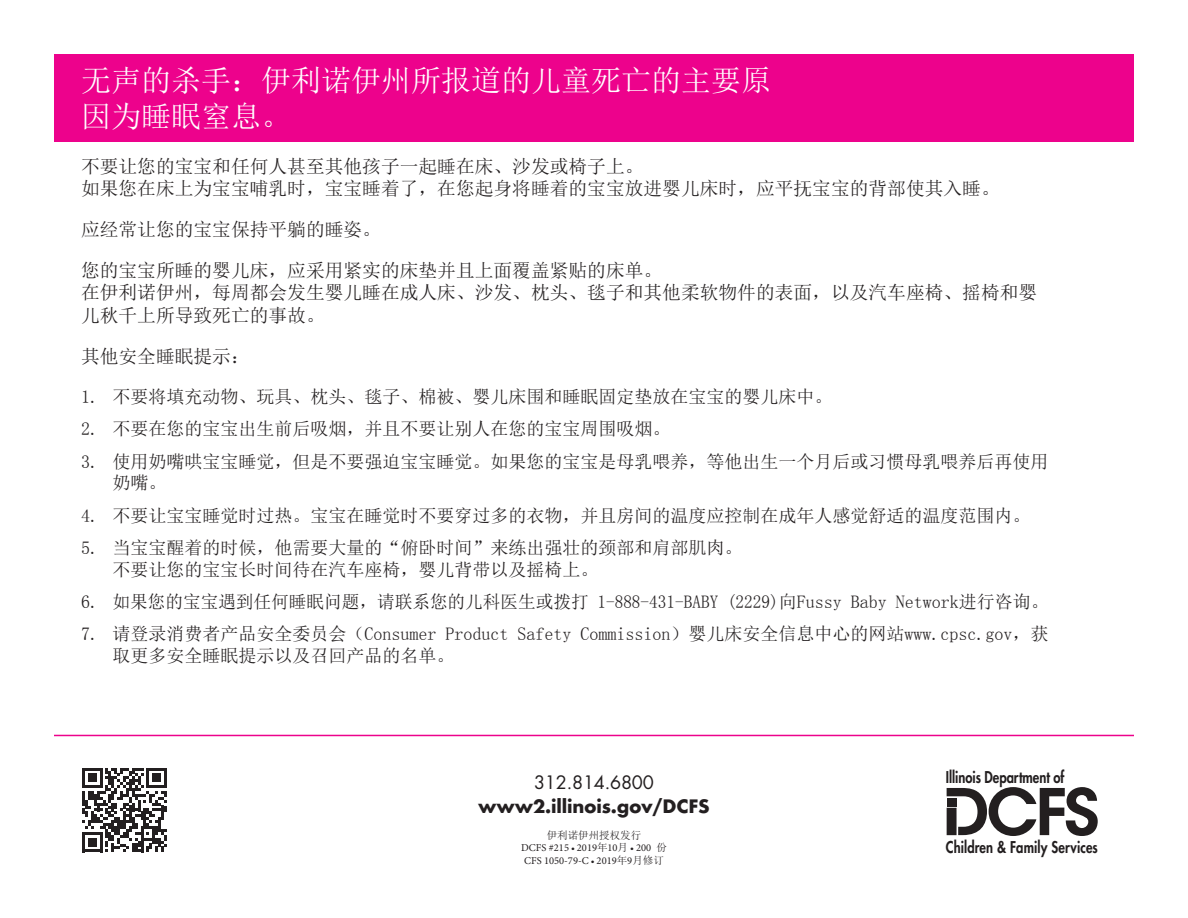
<style>
.page{position:relative;width:1188px;height:918px;background:#fff}
.page>*{position:absolute;margin:0;border:0;box-sizing:border-box;transform-origin:0 0}
.t1{font:30px/36px "Sim Sun";color:#fff}
.t2{font:18.75px/22.5px "Sim Sun";color:#231f20}
.t3{font:18px/21.6px "Sim Sun";color:#231f20}
.t4{font:700 18px "Futura";letter-spacing:-.01em;color:#231f20}
.t5{font:18px "Futura";letter-spacing:-.01em;color:#231f20}
.t6{font:800 15.9px "Futura";letter-spacing:.01em;color:#231f20;scale:.82 1}
.t7{font:10.5px "Minion Pro";color:#231f20}
.t8{font:10.5px "Sim Sun";color:#231f20}
.s1{font-family:"Sim Sun"}
</style>
<div class="page">
<div style="left:54px;top:54px;width:1080px;height:88px;background:#ed028c"></div>
<svg style="left:947px;top:787px;width:151px;height:49px"></svg>
<div style="left:947px;top:798px;width:10px;height:8px;background:#231f20"></div>
<hr style="left:54px;top:735px;width:1080px;height:1px;background:#ed028c">
<svg style="left:82px;top:768px;width:85px;height:84px"></svg>
<p class="t1" style="left:81px;top:62px;width:691px">无声的杀手：伊利诺伊州所报道的儿童死亡的主要原因为睡眠窒息。</p>
<p class="t2" style="left:81px;top:155px;width:920px">不要让您的宝宝和任何人甚至其他孩子一起睡在床、沙发或椅子上。<br>如果您在床上为宝宝哺乳时，宝宝睡着了，在您起身将睡着的宝宝放进婴儿床时，应平抚宝宝的背部使其入睡。</p>
<p class="t2" style="left:81px;top:218px;width:301px">应经常让您的宝宝保持平躺的睡姿。</p>
<p class="t2" style="left:81px;top:259px;width:958px">您的宝宝所睡的婴儿床，应采用紧实的床垫并且上面覆盖紧贴的床单。<br>在伊利诺伊州，每周都会发生婴儿睡在成人床、沙发、枕头、毯子和其他柔软物件的表面，以及汽车座椅、摇椅和婴儿秋千上所导致死亡的事故。</p>
<p class="t2" style="left:81px;top:345px;width:170px">其他安全睡眠提示：</p>
<p class="t3" style="left:81px;top:386px;width:753px">1. 不要将填充动物、玩具、枕头、毯子、棉被、婴儿床围和睡眠固定垫放在宝宝的婴儿床中。</p>
<p class="t3" style="left:81px;top:418px;width:591px">2. 不要在您的宝宝出生前后吸烟，并且不要让别人在您的宝宝周围吸烟。</p>
<p class="t3" style="left:112px;top:450px;width:937px;text-indent:-32px">3. 使用奶嘴哄宝宝睡觉，但是不要强迫宝宝睡觉。如果您的宝宝是母乳喂养，等他出生一个月后或习惯母乳喂养后再使用奶嘴。</p>
<p class="t3" style="left:81px;top:504px;width:951px">4. 不要让宝宝睡觉时过热。宝宝在睡觉时不要穿过多的衣物，并且房间的温度应控制在成年人感觉舒适的温度范围内。</p>
<p class="t3" style="left:112px;top:537px;width:631px;text-indent:-32px">5. 当宝宝醒着的时候，他需要大量的“俯卧时间”来练出强壮的颈部和肩部肌肉。不要让您的宝宝长时间待在汽车座椅，婴儿背带以及摇椅上。</p>
<p class="t3" style="left:81px;top:591px;width:969px">6. 如果您的宝宝遇到任何睡眠问题，请联系您的儿科医生或拨打 1-888-431-BABY (2229)向Fussy Baby Network进行咨询。</p>
<p class="t3" style="left:112px;top:623px;width:937px;text-indent:-32px">7. 请登录消费者产品安全委员会（Consumer Product Safety Commission）婴儿床安全信息中心的网站www.cpsc.gov，获取更多安全睡眠提示以及召回产品的名单。</p>
<p class="t5" style="left:534px;top:770px;width:121px">312.814.6800</p>
<p class="t4" style="left:478px;top:793px;width:233px">www2.illinois.gov/DCFS</p>
<p class="t8" style="left:547px;top:830px;width:96px">伊利诺伊州授权发行</p>
<p class="t7" style="left:521px;top:841px;width:147px">DCFS #215<span class="s1">•</span> 2019<span class="s1">年</span>10<span class="s1">月•</span> 200 <span class="s1">份</span></p>
<p class="t7" style="left:524px;top:854px;width:141px">CFS 1050-79-C<span class="s1">•</span> 2019<span class="s1">年</span>9<span class="s1">月修订</span></p>
<p class="t6" style="left:946px;top:766px;width:146px">Illinois Department of</p>
<p class="t6" style="left:946px;top:837px;width:187px">Children &amp; Family Services</p>
</div>
